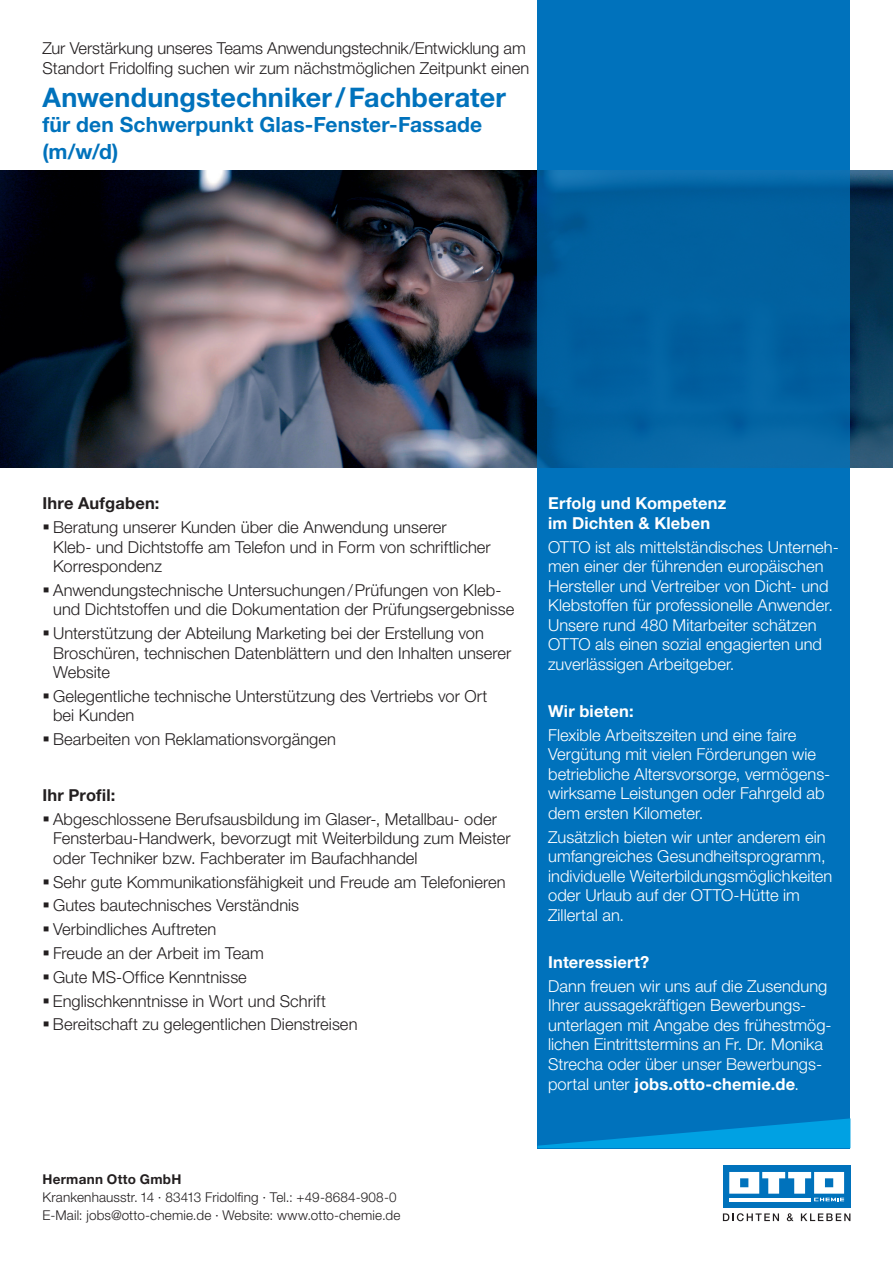
<style>
.page{position:relative;width:893px;height:1263px;background:#fff}
.page>*{position:absolute;margin:0;border:0;box-sizing:border-box;transform-origin:0 0}
.t1{font:700 27px "Helvetica Neue LT Pro";letter-spacing:.005em;color:#0072bc}
.t2{font:700 21px/27px "Helvetica Neue LT Pro";letter-spacing:.005em;color:#0072bc}
.t3{font:300 16.5px/19.5px "Helvetica Neue LT Pro";color:#231f20}
.t4{font:300 16.5px/19.5px "Helvetica Neue LT Pro";letter-spacing:.005em;color:#fff}
.t5{font:700 16.5px/19.5px "Helvetica Neue LT Pro";letter-spacing:.01em;color:#fff}
.t6{font:700 16.5px "Helvetica Neue LT Pro";letter-spacing:.01em;color:#231f20}
.t7{font:300 13.5px/18px "Helvetica Neue LT Pro";letter-spacing:.01em;color:#231f20}
.t8{font:700 13.5px "Helvetica Neue LT Pro";letter-spacing:.02em;color:#231f20}
.s1{font-weight:700}
</style>
<div class="page">
<div style="left:537px;top:0;width:313px;height:1148px;background:#0072bc"></div>
<div style="left:723px;top:1165px;width:127px;height:43px;background:#0072bc"></div>
<svg style="left:729px;top:1172px;width:115px;height:29px"></svg>
<hr style="left:729px;top:1198px;width:82px;height:3px;background:#fff">
<svg style="left:723px;top:1213px;width:56px;height:8px"></svg>
<svg style="left:787px;top:1213px;width:6px;height:8px"></svg>
<svg style="left:801px;top:1213px;width:49px;height:8px"></svg>
<img style="left:0;top:170px;width:893px;height:298px">
<div style="left:537px;top:170px;width:313px;height:298px;background:#0161a0"></div>
<svg style="left:537px;top:1118px;width:313px;height:30px"></svg>
<p class="t3" style="left:42px;top:38px;width:489px">Zur Verstärkung unseres Teams Anwendungstechnik/Entwicklung am<br>Standort Fridolfing suchen wir zum nächstmöglichen Zeitpunkt einen</p>
<h1 class="t1" style="left:43px;top:80px;width:465px">Anwendungstechniker/Fachberater</h1>
<p class="t2" style="left:43px;top:111px;width:441px">für den Schwerpunkt Glas-Fenster-Fassade (m/w/d)</p>
<p class="t6" style="left:43px;top:493px;width:118px">Ihre Aufgaben:</p>
<p class="t3" style="left:53px;top:517px;width:439px">Beratung unserer Kunden über die Anwendung unserer<br>Kleb- und Dichtstoffe am Telefon und in Form von schriftlicher<br>Korrespondenz</p>
<p class="t3" style="left:53px;top:580px;width:463px">Anwendungstechnische Untersuchungen/Prüfungen von Kleb&shy;und Dichtstoffen und die Dokumentation der Prüfungsergebnisse</p>
<p class="t3" style="left:53px;top:623px;width:460px">Unterstützung der Abteilung Marketing bei der Erstellung von<br>Broschüren, technischen Datenblättern und den Inhalten unserer<br>Website</p>
<p class="t3" style="left:53px;top:686px;width:436px">Gelegentliche technische Unterstützung des Vertriebs vor Ort bei Kunden</p>
<p class="t3" style="left:53px;top:729px;width:284px">Bearbeiten von Reklamationsvorgängen</p>
<p class="t6" style="left:42px;top:785px;width:74px">Ihr Profil:</p>
<p class="t3" style="left:53px;top:809px;width:459px">Abgeschlossene Berufsausbildung im Glaser-, Metallbau- oder<br>Fensterbau-Handwerk, bevorzugt mit Weiterbildung zum Meister oder Techniker bzw. Fachberater im Baufachhandel</p>
<p class="t3" style="left:53px;top:870px;width:454px;line-height:23.7px">Sehr gute Kommunikationsfähigkeit und Freude am Telefonieren Gutes bautechnisches Verständnis<br>Verbindliches Auftreten<br>Freude an der Arbeit im Team<br>Gute MS-Office Kenntnisse<br>Englischkenntnisse in Wort und Schrift<br>Bereitschaft zu gelegentlichen Dienstreisen</p>
<p class="t8" style="left:43px;top:1171px;width:140px">Hermann Otto GmbH</p>
<p class="t7" style="left:43px;top:1188px;width:359px">Krankenhausstr. 14 ∙ 83413 Fridolfing ∙ Tel.: +49-8684-908-0<br>E-Mail: jobs@otto-chemie.de ∙ Website: www.otto-chemie.de</p>
<p class="t5" style="left:548px;top:493px;width:180px">Erfolg und Kompetenz im Dichten &amp; Kleben</p>
<p class="t4" style="left:548px;top:537px;width:292px">OTTO ist als mittelständisches Unterneh&shy;men einer der führenden europäischen Hersteller und Vertreiber von Dicht- und Klebstoffen für professionelle Anwender.<br>Unsere rund 480 Mitarbeiter schätzen OTTO als einen sozial engagierten und zuverlässigen Arbeitgeber.</p>
<p class="t5" style="left:548px;top:701px;width:87px">Wir bieten:</p>
<p class="t4" style="left:548px;top:725px;width:284px">Flexible Arbeitszeiten und eine faire Vergütung mit vielen Förderungen wie betriebliche Altersvorsorge, vermögens&shy;wirksame Leistungen oder Fahrgeld ab dem ersten Kilometer.</p>
<p class="t4" style="left:548px;top:827px;width:286px">Zusätzlich bieten wir unter anderem ein umfangreiches Gesundheitsprogramm, individuelle Weiterbildungsmöglichkeiten oder Urlaub auf der OTTO-Hütte im Zillertal an.</p>
<p class="t5" style="left:548px;top:952px;width:103px">Interessiert?</p>
<p class="t4" style="left:548px;top:976px;width:285px">Dann freuen wir uns auf die Zusendung Ihrer aussagekräftigen Bewerbungs&shy;unterlagen mit Angabe des frühestmög&shy;lichen Eintrittstermins an Fr. Dr. Monika Strecha oder über unser Bewerbungs&shy;portal unter <span class="s1">jobs.otto-chemie.de</span>.</p>
</div>
